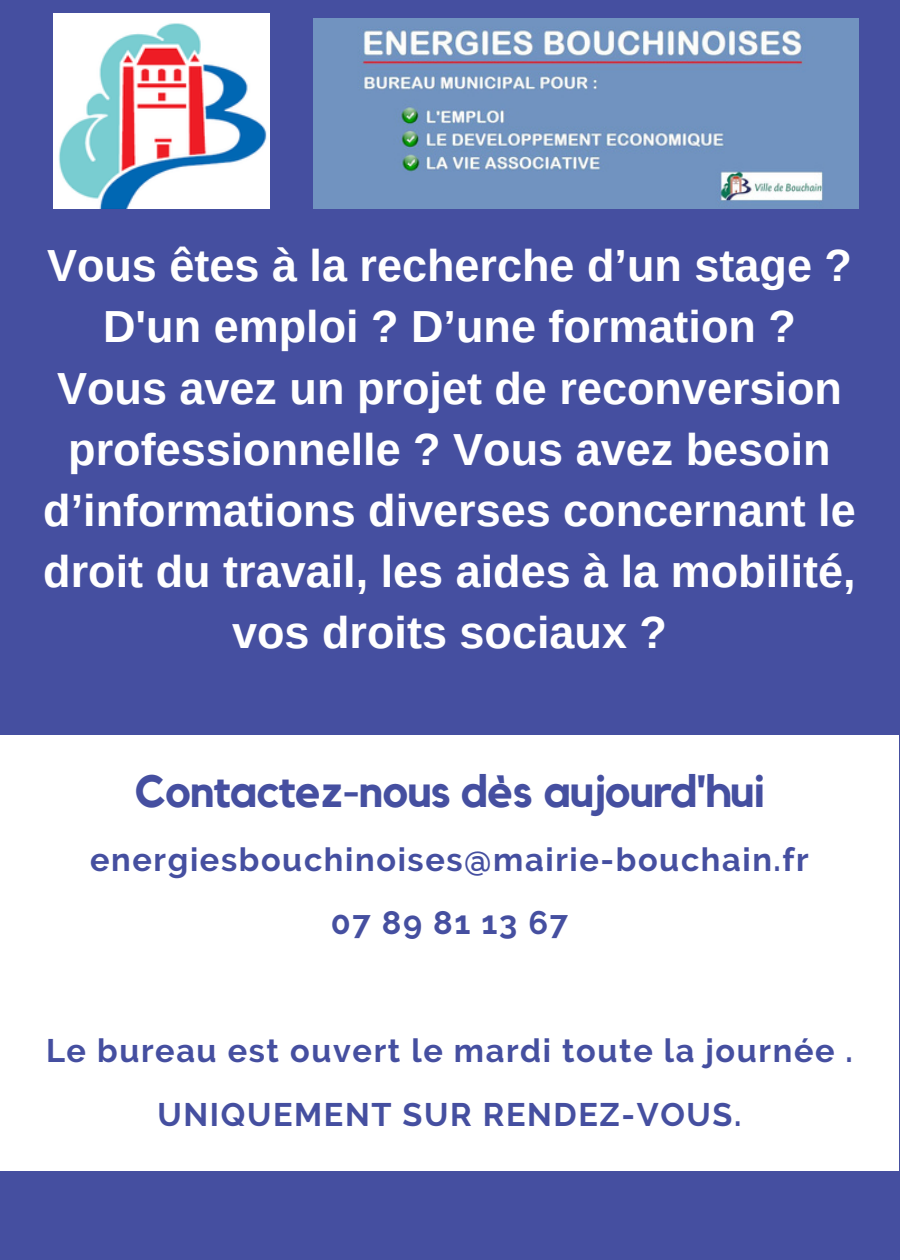
<style>
.page{position:relative;width:900px;height:1260px;background:#454fa0}
.page>*{position:absolute;margin:0;border:0;box-sizing:border-box;transform-origin:0 0}
.t1{font:700 45px/61.2px "Arimo";color:#fff;text-align:center}
.t2{font:700 45px "Kollektif";letter-spacing:-.02em;color:#454fa0}
.t3{font:700 32.5px "Raleway";letter-spacing:.05em;color:#454fa0}
</style>
<div class="page">
<div style="left:0;top:736px;width:898px;height:435px;background:#fff"></div>
<img style="left:313px;top:19px;width:546px;height:189px">
<img style="left:53px;top:13px;width:216px;height:195px">
<p class="t1" style="left:47px;top:235px;width:806px">Vous êtes à la recherche d’un stage ?<br>D'un emploi ? D’une formation ?</p>
<p class="t1" style="left:43px;top:357px;width:814px">Vous avez un projet de reconversion professionnelle ? Vous avez besoin d’informations diverses concernant le droit du travail, les aides à la mobilité, vos droits sociaux ?</p>
<p class="t2" style="left:135px;top:771px;width:632px">Contactez-nous dès aujourd'hui</p>
<p class="t3" style="left:90px;top:840px;width:720px">energiesbouchinoises@mairie-bouchain.fr</p>
<p class="t3" style="left:331px;top:904px;width:239px">07 89 81 13 67</p>
<p class="t3" style="left:46px;top:1031px;width:808px">Le bureau est ouvert le mardi toute la journée .</p>
<p class="t3" style="left:158px;top:1095px;width:585px">UNIQUEMENT SUR RENDEZ-VOUS.</p>
</div>
